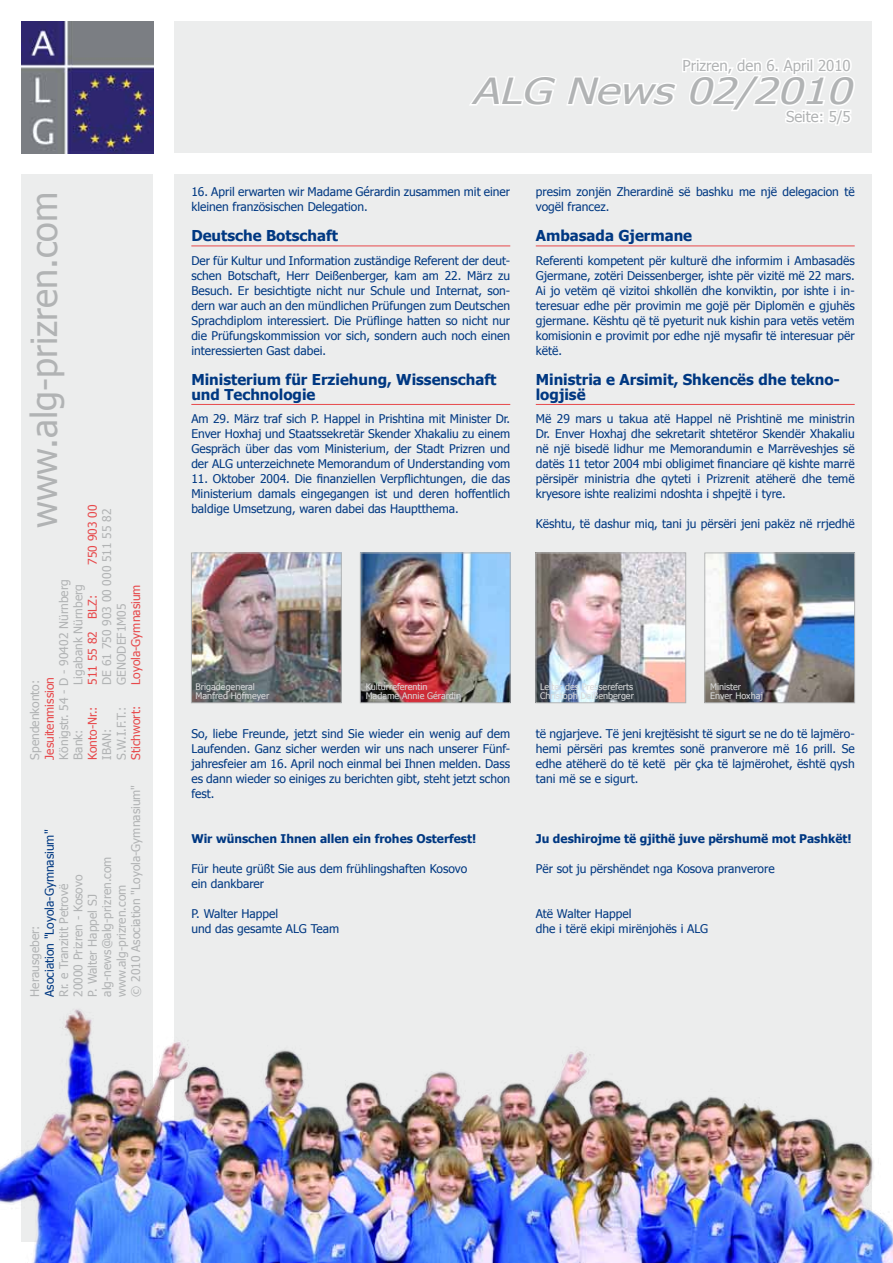
<style>
.page{position:relative;width:893px;height:1263px;background:#fff}
.page>*{position:absolute;margin:0;border:0;box-sizing:border-box;transform-origin:0 0}
.t1{font:36px "Tahoma";color:#b1b3b4}
.t2{font:italic 36px "Tahoma";color:#b1b3b4;scale:1.25 1}
.t3{font:700 15px/15px "Tahoma";color:#003882}
.t4{font:15px "Tahoma";color:#b1b3b4}
.t5{font:12px/15px "Tahoma";color:#003882;text-align:justify}
.t6{font:12px "Tahoma";color:#b1b3b4}
.t7{font:700 12px "Tahoma";color:#003882}
.t8{font:12px "Tahoma";color:#e7494b}
.t9{font:9px/9px "Tahoma";color:#d9dadb}
</style>
<div class="page">
<img style="left:21px;top:21px;width:132px;height:132px">
<div style="left:21px;top:174px;width:132px;height:1068px;background:#eceded"></div>
<div style="left:174px;top:174px;width:698px;height:1068px;background:#eceded"></div>
<img style="left:0;top:1009px;width:893px;height:254px">
<div style="left:174px;top:21px;width:698px;height:132px;background:#eceded"></div>
<svg style="left:470px;top:58px;width:385px;height:68px"></svg>
<hr style="left:536px;top:246px;width:319px;height:1px;background:#e7494b">
<hr style="left:536px;top:404px;width:319px;height:1px;background:#e7494b">
<hr style="left:191px;top:246px;width:319px;height:1px;background:#e7494b">
<hr style="left:191px;top:404px;width:319px;height:1px;background:#e7494b">
<img style="left:193px;top:555px;width:146px;height:146px">
<div style="left:191px;top:553px;width:150px;height:150px;border:1px solid #b1b3b4"></div>
<img style="left:362px;top:555px;width:146px;height:146px">
<div style="left:360px;top:553px;width:150px;height:150px;border:1px solid #b1b3b4"></div>
<img style="left:707px;top:555px;width:146px;height:146px">
<div style="left:705px;top:553px;width:150px;height:150px;border:1px solid #b1b3b4"></div>
<img style="left:538px;top:555px;width:146px;height:146px">
<div style="left:536px;top:553px;width:150px;height:150px;border:1px solid #b1b3b4"></div>
<h1 class="t1" style="left:21px;top:528px;width:338px;rotate:-90deg">www.alg-prizren.com</h1>
<p class="t8" style="left:85px;top:565px;width:61px;rotate:-90deg">750 903 00</p>
<p class="t6" style="left:99px;top:685px;width:177px;rotate:-90deg">DE 61 750 903 00 000 511 55 82</p>
<p class="t6" style="left:56px;top:760px;width:182px;rotate:-90deg">Königstr. 54 - D - 90402 Nürnberg</p>
<p class="t6" style="left:70px;top:685px;width:102px;rotate:-90deg">Ligabank Nürnberg</p>
<p class="t8" style="left:128px;top:685px;width:102px;rotate:-90deg">Loyola-Gymnasium</p>
<p class="t8" style="left:85px;top:685px;width:91px;rotate:-90deg">511 55 82 BLZ:</p>
<p class="t6" style="left:114px;top:685px;width:83px;rotate:-90deg">GENODEF1M05</p>
<p class="t8" style="left:42px;top:760px;width:84px;rotate:-90deg">Jesuitenmission</p>
<p class="t6" style="left:27px;top:760px;width:81px;rotate:-90deg">Spendenkonto:</p>
<p class="t8" style="left:128px;top:760px;width:55px;rotate:-90deg">Stichwort:</p>
<p class="t8" style="left:85px;top:760px;width:55px;rotate:-90deg">Konto-Nr.:</p>
<p class="t6" style="left:114px;top:760px;width:55px;rotate:-90deg">S.W.I.F.T.:</p>
<p class="t6" style="left:99px;top:760px;width:32px;rotate:-90deg">IBAN:</p>
<p class="t6" style="left:70px;top:760px;width:32px;rotate:-90deg">Bank:</p>
<p class="t6" style="left:128px;top:997px;width:213px;rotate:-90deg">© 2010 Asociation "Loyola-Gymnasium"</p>
<p class="t5" style="left:41px;top:997px;width:169px;rotate:-90deg">Asociation "Loyola-Gymnasium"</p>
<p class="t6" style="left:99px;top:997px;width:142px;rotate:-90deg">alg-news@alg-prizren.com</p>
<p class="t6" style="left:70px;top:997px;width:124px;rotate:-90deg">20000 Prizren - Kosovo</p>
<p class="t6" style="left:56px;top:997px;width:114px;rotate:-90deg">Rr. e Tranzitit Petrovë</p>
<p class="t6" style="left:114px;top:997px;width:114px;rotate:-90deg">www.alg-prizren.com</p>
<p class="t6" style="left:85px;top:997px;width:104px;rotate:-90deg">P. Walter Happel SJ</p>
<p class="t6" style="left:27px;top:997px;width:73px;rotate:-90deg">Herausgeber:</p>
<p class="t4" style="left:682px;top:56px;width:170px">Prizren, den 6. April 2010</p>
<h1 class="t2" style="left:472px;top:68px;width:314px">ALG News02/2010</h1>
<p class="t4" style="left:786px;top:107px;width:66px">Seite: 5/5</p>
<p class="t5" style="left:191px;top:184px;width:320px">16. April erwarten wir Madame Gérardin zusammen mit einer kleinen französischen Delegation.</p>
<p class="t3" style="left:191px;top:228px;width:148px">Deutsche Botschaft</p>
<p class="t5" style="left:191px;top:253px;width:320px">Der für Kultur und Information zuständige Referent der deut&shy;schen Botschaft, Herr Deißenberger, kam am 22. März zu Besuch. Er besichtigte nicht nur Schule und Internat, son&shy;dern war auch an den mündlichen Prüfungen zum Deutschen Sprachdiplom interessiert. Die Prüflinge hatten so nicht nur die Prüfungskommission vor sich, sondern auch noch einen interessierten Gast dabei.</p>
<p class="t3" style="left:191px;top:371px;width:306px">Ministerium für Erziehung, Wissenschaft und Technologie</p>
<p class="t5" style="left:191px;top:411px;width:320px">Am 29. März traf sich P. Happel in Prishtina mit Minister Dr.<br>Enver Hoxhaj und Staatssekretär Skender Xhakaliu zu einem Gespräch über das vom Ministerium, der Stadt Prizren und der ALG unterzeichnete Memorandum of Understanding vom</p>
<p class="t5" style="left:191px;top:471px;width:320px">11. Oktober 2004. Die finanziellen Verpflichtungen, die das Ministerium damals eingegangen ist und deren hoffentlich baldige Umsetzung, waren dabei das Hauptthema.</p>
<p class="t5" style="left:536px;top:184px;width:320px">presim zonjën Zherardinë së bashku me një delegacion të vogël francez.</p>
<p class="t3" style="left:536px;top:228px;width:158px">Ambasada Gjermane</p>
<p class="t5" style="left:536px;top:253px;width:320px">Referenti kompetent për kulturë dhe informim i Ambasadës Gjermane, zotëri Deissenberger, ishte për vizitë më 22 mars.<br>Ai jo vetëm që vizitoi shkollën dhe konviktin, por ishte i in&shy;teresuar edhe për provimin me gojë për Diplomën e gjuhës gjermane. Kështu që të pyeturit nuk kishin para vetës vetëm komisionin e provimit por edhe një mysafir të interesuar për këtë.</p>
<p class="t3" style="left:536px;top:371px;width:306px">Ministria e Arsimit, Shkencës dhe tekno&shy;logjisë</p>
<p class="t5" style="left:536px;top:411px;width:320px">Më 29 mars u takua atë Happel në Prishtinë me ministrin Dr. Enver Hoxhaj dhe sekretarit shtetëror Skendër Xhakaliu në një bisedë lidhur me Memorandumin e Marrëveshjes së datës 11 tetor 2004 mbi obligimet financiare që kishte marrë përsipër ministria dhe qyteti i Prizrenit atëherë dhe temë kryesore ishte realizimi ndoshta i shpejtë i tyre.</p>
<p class="t5" style="left:536px;top:516px;width:320px">Kështu, të dashur miq, tani ju përsëri jeni pakëz në rrjedhë</p>
<p class="t9" style="left:196px;top:681px;width:75px">Brigadegeneral<br>Manfred Hofmeyer</p>
<p class="t9" style="left:366px;top:681px;width:97px">Kulturreferentin<br>Madame Annie Gérardin</p>
<p class="t9" style="left:710px;top:681px;width:54px">Minister<br>Enver Hoxhaj</p>
<p class="t9" style="left:540px;top:681px;width:95px">Leiter des Pressereferts<br>Christoph Deißenberger</p>
<p class="t5" style="left:191px;top:726px;width:320px">So, liebe Freunde, jetzt sind Sie wieder ein wenig auf dem Laufenden. Ganz sicher werden wir uns nach unserer Fünf&shy;jahresfeier am 16. April noch einmal bei Ihnen melden. Dass es dann wieder so einiges zu berichten gibt, steht jetzt schon fest.</p>
<p class="t7" style="left:191px;top:831px;width:286px">Wir wünschen Ihnen allen ein frohes Osterfest!</p>
<p class="t5" style="left:191px;top:861px;width:277px">Für heute grüßt Sie aus dem frühlingshaften Kosovo ein dankbarer</p>
<p class="t5" style="left:191px;top:906px;width:149px">P. Walter Happel<br>und das gesamte ALG Team</p>
<p class="t5" style="left:536px;top:726px;width:320px">të ngjarjeve. Të jeni krejtësisht të sigurt se ne do të lajmëro&shy;hemi përsëri pas kremtes sonë pranverore më 16 prill. Se edhe atëherë do të ketë për çka të lajmërohet, është qysh tani më se e sigurt.</p>
<p class="t7" style="left:536px;top:831px;width:317px">Ju deshirojme të gjithë juve përshumë mot Pashkët!</p>
<p class="t5" style="left:536px;top:861px;width:240px">Për sot ju përshëndet nga Kosova pranverore</p>
<p class="t5" style="left:536px;top:906px;width:174px">Atë Walter Happel<br>dhe i tërë ekipi mirënjohës i ALG</p>
</div>
